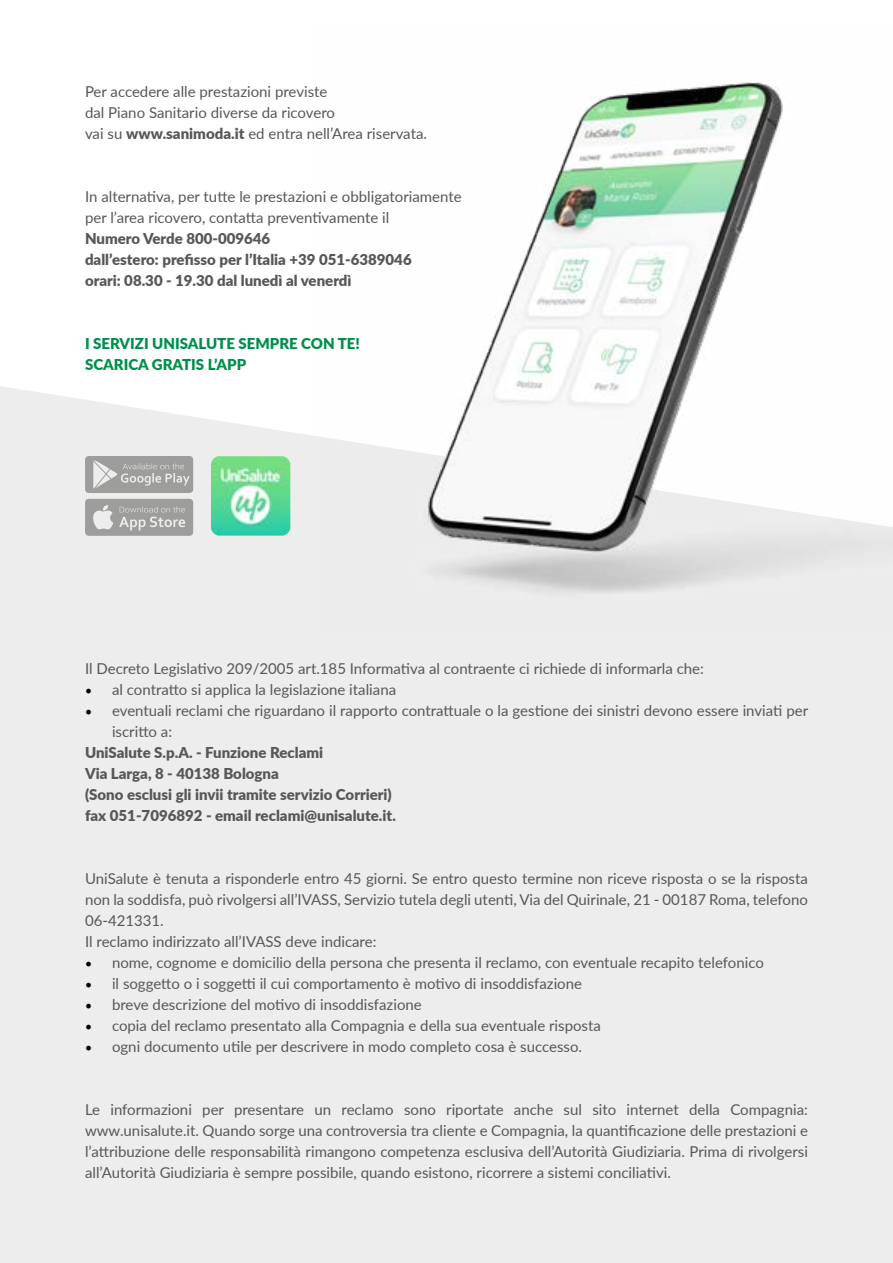
<style>
.page{position:relative;width:893px;height:1263px;background:#fff}
.page>*{position:absolute;margin:0;border:0;box-sizing:border-box;transform-origin:0 0}
.t1{font:15px/21px "Lato";color:#575756}
.t2{font:900 15px/21px "Lato";color:#575756}
.t3{font:900 15px/21px "Lato";color:#008f4b}
.s1{font-weight:900}
.s2{font-family:"Minion Pro";font-size:18px;color:#000}
</style>
<div class="page">
<div style="left:0;top:386px;width:893px;height:877px;background:#ededed"></div>
<img style="left:211px;top:456px;width:79px;height:80px">
<svg style="left:85px;top:499px;width:108px;height:37px;background:#aaa"></svg>
<svg style="left:85px;top:456px;width:108px;height:37px;background:#aaaaa9"></svg>
<img style="left:315px;top:82px;width:578px;height:549px">
<p class="t1" style="left:85px;top:81px;width:343px">Per accedere alle prestazioni previste<br>dal Piano Sanitario diverse da ricovero<br>vai su <span class="s1">www.sanimoda.it</span> ed entra nell’Area riservata.</p>
<p class="t1" style="left:85px;top:186px;width:378px">In alternativa, per tutte le prestazioni e obbligatoriamente per l’area ricovero, contatta preventivamente il</p>
<p class="t2" style="left:85px;top:227px;width:328px">Numero Verde 800-009646<br>dall’estero: prefisso per l’Italia +39 051-6389046 orari: 08.30 - 19.30 dal lunedì al venerdì</p>
<p class="t3" style="left:85px;top:332px;width:276px">I SERVIZI UNISALUTE SEMPRE CON TE!<br>SCARICA GRATIS L’APP</p>
<p class="t1" style="left:85px;top:657px;width:620px">Il Decreto Legislativo 209/2005 art.185 Informativa al contraente ci richiede di informarla che:</p>
<p class="t1" style="left:85px;top:678px;width:313px"><span class="s2">•</span> al contratto si applica la legislazione italiana</p>
<p class="t1" style="left:112px;top:699px;width:698px;text-indent:-27px"><span class="s2">•</span> eventuali reclami che riguardano il rapporto contrattuale o la gestione dei sinistri devono essere inviati per iscritto a:</p>
<p class="t2" style="left:85px;top:741px;width:312px">UniSalute S.p.A. - Funzione Reclami<br>Via Larga, 8 - 40138 Bologna<br>(Sono esclusi gli invii tramite servizio Corrieri) fax 051-7096892 - email reclami@unisalute.it.</p>
<p class="t1" style="left:85px;top:867px;width:724px">UniSalute è tenuta a risponderle entro 45 giorni. Se entro questo termine non riceve risposta o se la risposta non la soddisfa, può rivolgersi all’IVASS, Servizio tutela degli utenti, Via del Quirinale, 21 - 00187 Roma, telefono 06-421331.<br>Il reclamo indirizzato all’IVASS deve indicare:</p>
<p class="t1" style="left:85px;top:951px;width:680px"><span class="s2">•</span> nome, cognome e domicilio della persona che presenta il reclamo, con eventuale recapito telefonico</p>
<p class="t1" style="left:85px;top:972px;width:499px"><span class="s2">•</span> il soggetto o i soggetti il cui comportamento è motivo di insoddisfazione</p>
<p class="t1" style="left:85px;top:993px;width:338px"><span class="s2">•</span> breve descrizione del motivo di insoddisfazione</p>
<p class="t1" style="left:85px;top:1014px;width:517px"><span class="s2">•</span> copia del reclamo presentato alla Compagnia e della sua eventuale risposta</p>
<p class="t1" style="left:85px;top:1035px;width:499px"><span class="s2">•</span> ogni documento utile per descrivere in modo completo cosa è successo.</p>
<p class="t1" style="left:85px;top:1098px;width:724px;text-align:justify">Le informazioni per presentare un reclamo sono riportate anche sul sito internet della Compagnia: www.unisalute.it. Quando sorge una controversia tra cliente e Compagnia, la quantificazione delle prestazioni e l’attribuzione delle responsabilità rimangono competenza esclusiva dell’Autorità Giudiziaria. Prima di rivolgersi all’Autorità Giudiziaria è sempre possibile, quando esistono, ricorrere a sistemi conciliativi.</p>
</div>
